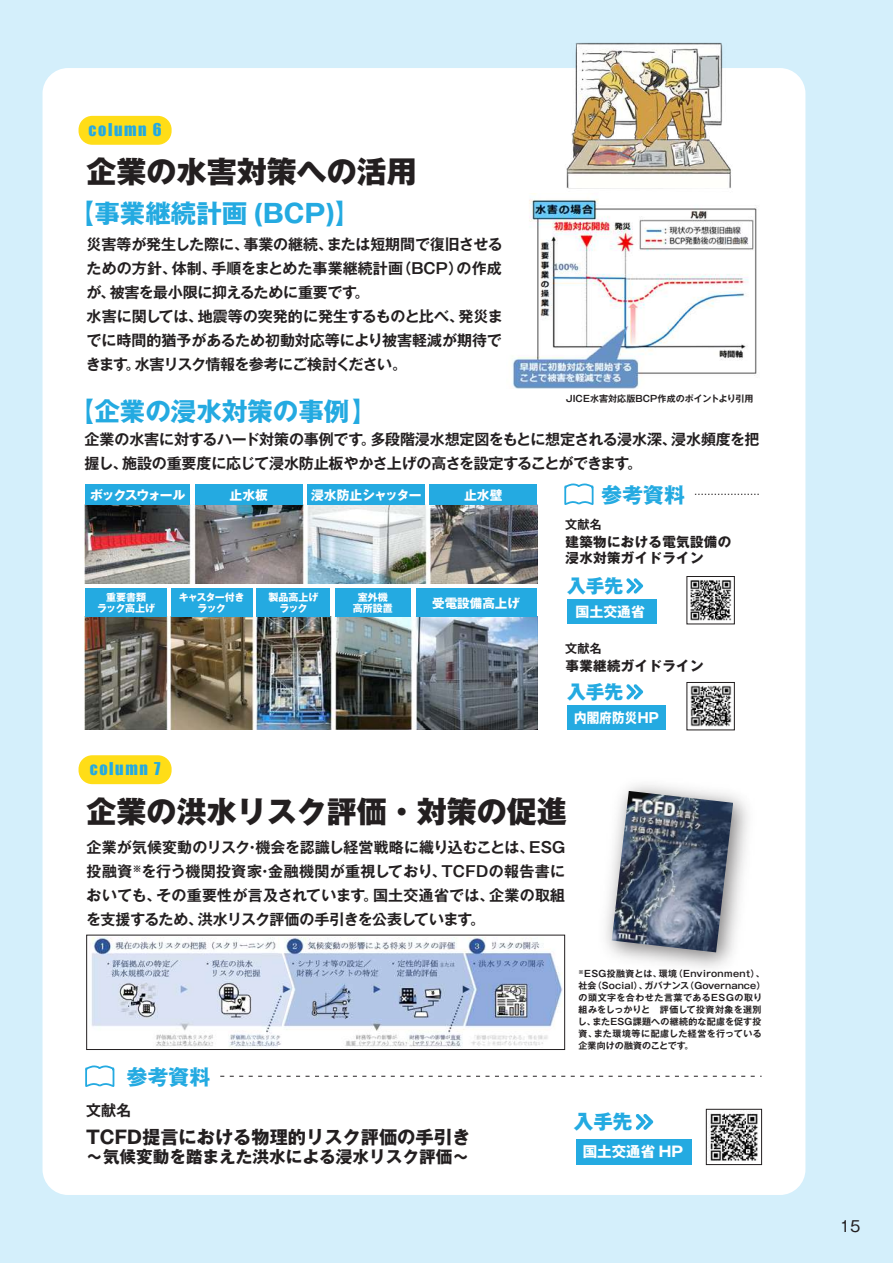
<style>
.page{position:relative;width:893px;height:1263px;background:#d4effb}
.page>*{position:absolute;margin:0;border:0;box-sizing:border-box;transform-origin:0 0}
.t1{font:800 30px "P Gothic MB101 Pr 6 N";color:#231f20}
.t2{font:700 25.5px "P Gothic MB101 Pr 6 N";color:#24aae1}
.t3{font:700 21px "P Gothic MB101 Pr 6 N";color:#24aae1}
.t4{font:800 19.5px "P Gothic MB101 Pr 6 N";color:#24aae1}
.t5{font:800 18.75px "P Gothic MB101 Pr 6 N";color:#24aae1}
.t6{font:700 18.15px "P Gothic MB101 Pr 6 N";color:#231f20}
.t7{font:700 16.65px "P Gothic MB101 Pr 6 N";color:#231f20}
.t8{font:16.2px "Impact";letter-spacing:.1em;color:#24aae1}
.t9{font:700 15px/24px "P Gothic MB101 Pr 6 N De";letter-spacing:-.01em;color:#231f20}
.t10{font:15px "P Gothic MB101 Pr 6 N";color:#231f20}
.t11{font:700 14.55px "P Gothic MB101 Pr 6 N";color:#fff}
.t12{font:700 13.95px "P Gothic MB101 Pr 6 N";letter-spacing:.005em;color:#fff;scale:.9 1}
.t13{font:700 13.95px "P Gothic MB101 Pr 6 N";letter-spacing:.005em;color:#fff}
.t14{font:700 13.5px/16.5px "P Gothic MB101 Pr 6 N";letter-spacing:.025em;color:#231f20}
.t15{font:700 12.75px "P Gothic MB101 Pr 6 N";letter-spacing:-.02em;color:#fff}
.t16{font:700 12.75px "P Gothic MB101 Pr 6 N";letter-spacing:-.09em;color:#fff}
.t17{font:700 12.75px "P Gothic MB101 Pr 6 N";letter-spacing:-.04em;color:#fff}
.t18{font:700 12.6px "P Gothic MB101 Pr 6 N";color:#fff}
.t19{font:700 12.15px "P Gothic MB101 Pr 6 N De";color:#231f20}
.t20{font:700 10.05px/11.7px "P Gothic MB101 Pr 6 N";color:#fff;text-align:center}
.t21{font:700 10.05px/11.7px "P Gothic MB101 Pr 6 N";letter-spacing:-.09em;color:#fff;text-align:center}
.t22{font:700 9px/12px "P Gothic MB101 Pr 6 N De";letter-spacing:.015em;color:#231f20}
</style>
<div class="page">
<div style="left:43px;top:68px;width:762px;height:1127px;background:#fff;border-radius:26px"></div>
<img style="left:566px;top:42px;width:165px;height:147px">
<img style="left:612px;top:791px;width:121px;height:161px">
<img style="left:85px;top:505px;width:453px;height:79px">
<div style="left:85px;top:484px;width:105px;height:21px;background:#24aae1"></div>
<div style="left:195px;top:484px;width:107px;height:21px;background:#24aae1"></div>
<div style="left:308px;top:484px;width:117px;height:21px;background:#24aae1"></div>
<div style="left:429px;top:484px;width:108px;height:21px;background:#24aae1"></div>
<img style="left:85px;top:617px;width:452px;height:113px">
<div style="left:85px;top:588px;width:82px;height:28px;background:#24aae1"></div>
<div style="left:171px;top:588px;width:81px;height:28px;background:#24aae1"></div>
<div style="left:256px;top:588px;width:74px;height:28px;background:#24aae1"></div>
<div style="left:335px;top:588px;width:75px;height:28px;background:#24aae1"></div>
<div style="left:416px;top:588px;width:121px;height:28px;background:#24aae1"></div>
<img style="left:91px;top:938px;width:187px;height:110px">
<img style="left:285px;top:938px;width:278px;height:110px">
<img style="left:261px;top:953px;width:32px;height:92px">
<div style="left:86px;top:935px;width:479px;height:115px;border:1px solid #231f20"></div>
<img style="left:512px;top:194px;width:245px;height:195px">
<div style="left:79px;top:116px;width:93px;height:29px;background:#ffdd17;border-radius:14px"></div>
<div style="left:79px;top:755px;width:93px;height:29px;background:#ffdd17;border-radius:14px"></div>
<svg style="left:695px;top:494px;width:64px;height:1px"></svg>
<svg style="left:564px;top:483px;width:30px;height:22px"></svg>
<div style="left:567px;top:600px;width:90px;height:24px;background:#24aae1"></div>
<svg style="left:626px;top:578px;width:17px;height:15px"></svg>
<div style="left:567px;top:706px;width:99px;height:24px;background:#24aae1"></div>
<svg style="left:626px;top:684px;width:17px;height:15px"></svg>
<img style="left:690px;top:685px;width:42px;height:42px">
<div style="left:687px;top:682px;width:48px;height:48px;border:1px solid #231f20"></div>
<img style="left:690px;top:580px;width:42px;height:41px">
<div style="left:686px;top:576px;width:49px;height:48px;border:1px solid #231f20"></div>
<svg style="left:85px;top:1065px;width:30px;height:22px"></svg>
<svg style="left:220px;top:1076px;width:542px;height:1px"></svg>
<img style="left:709px;top:1111px;width:49px;height:50px">
<div style="left:706px;top:1109px;width:56px;height:56px;border:1px solid #231f20"></div>
<div style="left:576px;top:1139px;width:116px;height:25px;background:#24aae1"></div>
<svg style="left:636px;top:1114px;width:17px;height:16px"></svg>
<p class="t8" style="left:88px;top:117px;width:75px">column 6</p>
<h1 class="t1" style="left:87px;top:155px;width:331px">企業の水害対策への活用</h1>
<h2 class="t2" style="left:69px;top:200px;width:293px">【事業継続計画 (BCP)】</h2>
<p class="t9" style="left:86px;top:233px;width:418px">災害等が発生した際に、事業の継続、または短期間で復旧させるための方針、体制、手順をまとめた事業継続計画（BCP）の作成が、被害を最小限に抑えるために重要です。<br>水害に関しては、地震等の突発的に発生するものと比べ、発災までに時間的猶予があるため初動対応等により被害軽減が期待できます。水害リスク情報を参考にご検討ください。</p>
<h2 class="t2" style="left:69px;top:397px;width:310px">【企業の浸水対策の事例】</h2>
<p class="t22" style="left:566px;top:393px;width:189px">JICE水害対応版BCP作成のポイントより引用</p>
<p class="t9" style="left:85px;top:428px;width:676px">企業の水害に対するハード対策の事例です。多段階浸水想定図をもとに想定される浸水深、浸水頻度を把握し、施設の重要度に応じて浸水防止板やかさ上げの高さを設定することができます。</p>
<p class="t16" style="left:90px;top:488px;width:97px">ボックスウォール</p>
<p class="t17" style="left:230px;top:488px;width:40px">止水板</p>
<p class="t15" style="left:311px;top:488px;width:112px">浸水防止シャッター</p>
<p class="t17" style="left:464px;top:488px;width:40px">止水壁</p>
<p class="t20" style="left:97px;top:591px;width:60px">重要書類<br>ラック高上げ</p>
<p class="t21" style="left:179px;top:591px;width:67px">キャスター付きラック</p>
<p class="t20" style="left:268px;top:591px;width:52px">製品高上げラック</p>
<p class="t20" style="left:353px;top:591px;width:42px">室外機高所設置</p>
<p class="t18" style="left:432px;top:596px;width:89px">受電設備高上げ</p>
<p class="t8" style="left:90px;top:756px;width:72px">column 7</p>
<h3 class="t3" style="left:601px;top:483px;width:85px">参考資料</h3>
<p class="t19" style="left:565px;top:518px;width:38px">文献名</p>
<p class="t14" style="left:565px;top:534px;width:167px">建築物における電気設備の浸水対策ガイドライン</p>
<p class="t5" style="left:567px;top:575px;width:58px">入手先</p>
<p class="t13" style="left:575px;top:604px;width:71px">国土交通省</p>
<p class="t19" style="left:565px;top:642px;width:38px">文献名</p>
<p class="t14" style="left:566px;top:658px;width:140px">事業継続ガイドライン</p>
<p class="t5" style="left:567px;top:681px;width:58px">入手先</p>
<p class="t12" style="left:574px;top:710px;width:96px">内閣府防災HP</p>
<h1 class="t1" style="left:87px;top:795px;width:481px">企業の洪水リスク評価・対策の促進</h1>
<p class="t9" style="left:86px;top:835px;width:481px;text-align:justify">企業が気候変動のリスク・機会を認識し経営戦略に織り込むことは、ESG投融資<sup>※</sup>を行う機関投資家・金融機関が重視しており、TCFDの報告書においても、その重要性が言及されています。国土交通省では、企業の取組を支援するため、洪水リスク評価の手引きを公表しています。</p>
<h3 class="t3" style="left:127px;top:1065px;width:85px">参考資料</h3>
<p class="t9" style="left:86px;top:1099px;width:46px">文献名</p>
<p class="t6" style="left:86px;top:1127px;width:386px">TCFD提言における物理的リスク評価の手引き</p>
<p class="t7" style="left:86px;top:1147px;width:384px">～気候変動を踏まえた洪水による浸水リスク評価～</p>
<p class="t22" style="left:578px;top:967px;width:189px"><sup>※</sup>ESG投融資とは、環境（Environment）、社会（Social）、ガバナンス（Governance）の頭文字を合わせた言葉であるESGの取り組みをしっかりと　評価して投資対象を選別し、またESG課題への継続的な配慮を促す投資、また環境等に配慮した経営を行っている企業向けの融資のことです。</p>
<h3 class="t4" style="left:574px;top:1111px;width:60px">入手先</h3>
<p class="t11" style="left:583px;top:1144px;width:102px">国土交通省 HP</p>
<p class="t10" style="left:840px;top:1214px;width:22px">15</p>
</div>
